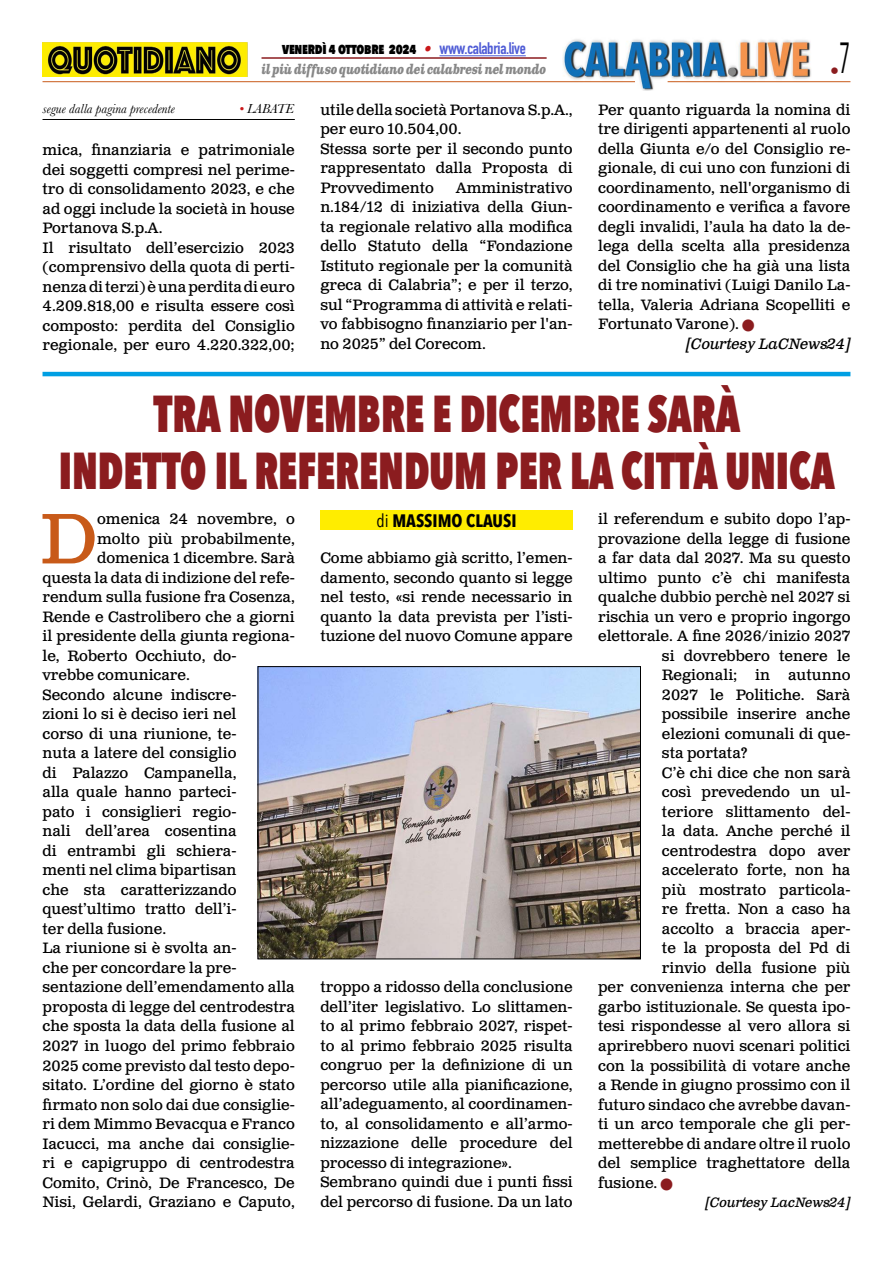
<style>
.page{position:relative;width:893px;height:1263px;background:#fff}
.page>*{position:absolute;margin:0;border:0;box-sizing:border-box;transform-origin:0 0}
.t1{font:71.25px "Clarendon Text Pro";color:#c85a19}
.t2{font:800 51.75px/57px "Avenir Next Condensed";color:#8b1c1f;text-align:center;scale:.79 1}
.t3{font:700 18px "Avenir Next Condensed";color:#000}
.t4{font:18px "Avenir Next Condensed";color:#8b1c1f}
.t5{font:15px/19.5px "Clarendon Text Pro";color:#000}
.t6{font:800 15px "Avenir Next Condensed";letter-spacing:-.02em;color:#000;scale:.9 1}
.t7{font:italic 15px "Clarendon Text Pro";color:#000}
.t8{font:italic 700 13.5px "Clarendon Text Pro";letter-spacing:-.04em;color:#878787;scale:.79 1}
.t9{font:italic 13.5px "Baskerville";color:#000}
.t10{font:italic 13.5px "Clarendon Text Pro";color:#000}
.s1{font-family:"Clarendon Text Pro";font-weight:700;font-style:italic;color:#ca181a}
.s2{font-family:"DIN Condensed";font-weight:700;font-size:16.5px;color:#4f5cd6}
.s3{color:#ca181a}
.s4{color:#8b1c1f}
.s5{font-weight:400}
</style>
<div class="page">
<img style="left:563px;top:39px;width:248px;height:51px">
<hr style="left:43px;top:81px;width:592px;height:1px;background:#c85a19">
<hr style="left:668px;top:81px;width:182px;height:1px;background:#c85a19">
<hr style="left:439px;top:55px;width:87px;height:1px;background:#4f5cd6">
<hr style="left:261px;top:57px;width:286px;height:2px;background:#8b1c1f">
<img style="left:43px;top:42px;width:204px;height:35px">
<hr style="left:43px;top:119px;width:252px;height:1px;background:#000">
<hr style="left:43px;top:372px;width:807px;height:4px;background:#009fe3">
<div style="left:320px;top:511px;width:253px;height:19px;background:#ffed00"></div>
<img style="left:260px;top:668px;width:379px;height:289px">
<div style="left:258px;top:666px;width:383px;height:293px;border:1px solid #000"></div>
<p class="t6" style="left:282px;top:39px;width:272px">venerdì 4 ottobre 2024 <span class="s1">•</span> <span class="s2">www.calabria.live</span></p>
<p class="t8" style="left:261px;top:61px;width:362px">il più diffuso quotidiano dei calabresi nel mondo</p>
<p class="t9" style="left:43px;top:100px;width:134px">segue dalla pagina precedente</p>
<p class="t9" style="left:239px;top:100px;width:56px"><span class="s3">•</span> LABATE</p>
<p class="t5" style="left:43px;top:141px;width:254px">mica, finanziaria e patrimoniale dei soggetti compresi nel perime&shy;tro di consolidamento 2023, e che ad oggi include la società in house<br>Portanova S.p.A.<br>Il risultato dell’esercizio 2023 (comprensivo della quota di perti&shy;nenza di terzi) è una perdita di euro<br>4.209.818,00 e risulta essere così composto: perdita del Consiglio regionale, per euro 4.220.322,00;</p>
<p class="t5" style="left:320px;top:101px;width:254px">utile della società Portanova S.p.A., per euro 10.504,00.<br>Stessa sorte per il secondo punto rappresentato dalla Proposta di<br>Provvedimento</p>
<p class="t5" style="left:320px;top:179px;width:254px;text-align:justify;text-indent:136px">Amministrativo n.184/12 di iniziativa della Giun&shy;ta regionale relativo alla modifica dello Statuto della “Fondazione Istituto regionale per la comunità greca di Calabria”; e per il terzo, sul “Programma di attività e relati&shy;vo fabbisogno finanziario per l'an&shy;no 2025” del Corecom.</p>
<p class="t4" style="left:830px;top:55px;width:22px">•<sup>7</sup></p>
<p class="t5" style="left:598px;top:101px;width:254px">Per quanto riguarda la nomina di</p>
<p class="t5" style="left:598px;top:120px;width:254px">tre dirigenti appartenenti al ruolo</p>
<p class="t5" style="left:598px;top:140px;width:254px">della Giunta e/o del Consiglio re-</p>
<p class="t5" style="left:598px;top:159px;width:254px">gionale, di cui uno con funzioni di</p>
<p class="t5" style="left:598px;top:179px;width:254px">coordinamento, nell'organismo di</p>
<p class="t5" style="left:598px;top:198px;width:254px">coordinamento e verifica a favore</p>
<p class="t5" style="left:598px;top:218px;width:254px">degli invalidi, l’aula ha dato la de-</p>
<p class="t5" style="left:598px;top:237px;width:254px">lega della scelta alla presidenza</p>
<p class="t5" style="left:598px;top:257px;width:254px">del Consiglio che ha già una lista</p>
<p class="t5" style="left:598px;top:276px;width:254px">di tre nominativi (Luigi Danilo La-</p>
<p class="t5" style="left:598px;top:296px;width:254px">tella, Valeria Adriana Scopelliti e</p>
<p class="t5" style="left:598px;top:315px;width:157px">Fortunato Varone). <span class="s4">■</span></p>
<p class="t7" style="left:686px;top:334px;width:165px">[Courtesy LaCNews24]</p>
<h2 class="t2" style="left:59px;top:385px;width:984px">TRA NOVEMBRE E DICEMBRE SARÀ<br>INDETTO IL REFERENDUM PER LA CITTÀ UNICA</h2>
<h1 class="t1" style="left:40px;top:496px;width:59px">D</h1>
<p class="t5" style="left:97px;top:510px;width:199px">omenica 24 novembre, o</p>
<p class="t5" style="left:598px;top:510px;width:254px">il referendum e subito dopo l’ap-</p>
<p class="t5" style="left:598px;top:530px;width:254px">provazione della legge di fusione</p>
<p class="t5" style="left:598px;top:549px;width:254px">a far data dal 2027. Ma su questo</p>
<p class="t5" style="left:598px;top:569px;width:254px">ultimo punto c’è chi manifesta</p>
<p class="t5" style="left:598px;top:588px;width:254px">qualche dubbio perchè nel 2027 si</p>
<p class="t5" style="left:598px;top:608px;width:254px">rischia un vero e proprio ingorgo</p>
<p class="t5" style="left:598px;top:627px;width:254px">elettorale. A fine 2026/inizio 2027</p>
<p class="t5" style="left:662px;top:647px;width:190px">si dovrebbero tenere le</p>
<p class="t5" style="left:662px;top:666px;width:190px">Regionali; in autunno</p>
<p class="t5" style="left:662px;top:686px;width:190px">2027 le Politiche. Sarà</p>
<p class="t5" style="left:662px;top:705px;width:190px">possibile inserire anche</p>
<p class="t5" style="left:662px;top:725px;width:190px">elezioni comunali di que-</p>
<p class="t5" style="left:662px;top:744px;width:88px">sta portata?</p>
<p class="t5" style="left:662px;top:764px;width:190px">C’è chi dice che non sarà</p>
<p class="t5" style="left:662px;top:783px;width:190px">così prevedendo un ul-</p>
<p class="t5" style="left:662px;top:803px;width:190px">teriore slittamento del-</p>
<p class="t5" style="left:662px;top:822px;width:190px">la data. Anche perché il</p>
<p class="t5" style="left:662px;top:842px;width:190px">centrodestra dopo aver</p>
<p class="t5" style="left:662px;top:861px;width:190px">accelerato forte, non ha</p>
<p class="t5" style="left:662px;top:881px;width:190px">più mostrato particola-</p>
<p class="t5" style="left:662px;top:900px;width:190px">re fretta. Non a caso ha</p>
<p class="t5" style="left:662px;top:920px;width:190px">accolto a braccia aper-</p>
<p class="t5" style="left:662px;top:939px;width:190px">te la proposta del Pd di</p>
<p class="t5" style="left:662px;top:959px;width:190px">rinvio della fusione più</p>
<p class="t5" style="left:598px;top:978px;width:254px">per convenienza interna che per</p>
<p class="t5" style="left:598px;top:998px;width:254px">garbo istituzionale. Se questa ipo-</p>
<p class="t5" style="left:598px;top:1017px;width:254px">tesi rispondesse al vero allora si</p>
<p class="t5" style="left:598px;top:1037px;width:254px">aprirebbero nuovi scenari politici</p>
<p class="t5" style="left:598px;top:1056px;width:254px">con la possibilità di votare anche</p>
<p class="t5" style="left:598px;top:1076px;width:254px">a Rende in giugno prossimo con il</p>
<p class="t5" style="left:598px;top:1095px;width:254px">futuro sindaco che avrebbe davan-</p>
<p class="t5" style="left:598px;top:1115px;width:254px">ti un arco temporale che gli per-</p>
<p class="t5" style="left:598px;top:1134px;width:254px">metterebbe di andare oltre il ruolo</p>
<p class="t5" style="left:598px;top:1154px;width:254px">del semplice traghettatore della</p>
<p class="t5" style="left:598px;top:1173px;width:76px">fusione. <span class="s4">■</span></p>
<p class="t10" style="left:706px;top:1194px;width:146px">[Courtesy LacNews24]</p>
<p class="t3" style="left:376px;top:510px;width:142px"><span class="s5">di</span> MASSIMO CLAUSI</p>
<p class="t5" style="left:97px;top:530px;width:199px">molto più probabilmente,</p>
<p class="t5" style="left:97px;top:549px;width:199px">domenica 1 dicembre. Sarà</p>
<p class="t5" style="left:43px;top:569px;width:254px">questa la data di indizione del refe-</p>
<p class="t5" style="left:43px;top:588px;width:254px">rendum sulla fusione fra Cosenza,</p>
<p class="t5" style="left:43px;top:608px;width:254px">Rende e Castrolibero che a giorni</p>
<p class="t5" style="left:43px;top:627px;width:254px">il presidente della giunta regiona-</p>
<p class="t5" style="left:43px;top:647px;width:195px">le, Roberto Occhiuto, do-</p>
<p class="t5" style="left:43px;top:666px;width:149px">vrebbe comunicare.</p>
<p class="t5" style="left:43px;top:686px;width:195px">Secondo alcune indiscre-</p>
<p class="t5" style="left:43px;top:705px;width:195px">zioni lo si è deciso ieri nel</p>
<p class="t5" style="left:43px;top:725px;width:196px">corso di una riunione, te-</p>
<p class="t5" style="left:43px;top:744px;width:195px">nuta a latere del consiglio</p>
<p class="t5" style="left:43px;top:764px;width:195px">di Palazzo Campanella,</p>
<p class="t5" style="left:43px;top:783px;width:195px">alla quale hanno parteci-</p>
<p class="t5" style="left:43px;top:803px;width:195px">pato i consiglieri regio-</p>
<p class="t5" style="left:43px;top:822px;width:195px">nali dell’area cosentina</p>
<p class="t5" style="left:43px;top:842px;width:195px">di entrambi gli schiera-</p>
<p class="t5" style="left:43px;top:861px;width:195px">menti nel clima bipartisan</p>
<p class="t5" style="left:43px;top:881px;width:195px">che sta caratterizzando</p>
<p class="t5" style="left:43px;top:900px;width:195px">quest’ultimo tratto dell’i-</p>
<p class="t5" style="left:43px;top:920px;width:125px">ter della fusione.</p>
<p class="t5" style="left:43px;top:939px;width:196px">La riunione si è svolta an-</p>
<p class="t5" style="left:43px;top:959px;width:195px">che per concordare la pre-</p>
<p class="t5" style="left:43px;top:978px;width:254px">sentazione dell’emendamento alla</p>
<p class="t5" style="left:43px;top:998px;width:254px">proposta di legge del centrodestra</p>
<p class="t5" style="left:43px;top:1017px;width:254px">che sposta la data della fusione al</p>
<p class="t5" style="left:43px;top:1037px;width:254px">2027 in luogo del primo febbraio</p>
<p class="t5" style="left:43px;top:1056px;width:254px">2025 come previsto dal testo depo-</p>
<p class="t5" style="left:43px;top:1076px;width:254px">sitato. L’ordine del giorno è stato</p>
<p class="t5" style="left:43px;top:1095px;width:254px">firmato non solo dai due consiglie-</p>
<p class="t5" style="left:43px;top:1115px;width:254px">ri dem Mimmo Bevacqua e Franco</p>
<p class="t5" style="left:43px;top:1134px;width:254px">Iacucci, ma anche dai consiglie-</p>
<p class="t5" style="left:43px;top:1154px;width:254px">ri e capigruppo di centrodestra</p>
<p class="t5" style="left:43px;top:1173px;width:254px">Comito, Crinò, De Francesco, De</p>
<p class="t5" style="left:43px;top:1193px;width:254px">Nisi, Gelardi, Graziano e Caputo,</p>
<p class="t5" style="left:320px;top:549px;width:254px;text-align:justify">Come abbiamo già scritto, l’emen&shy;damento, secondo quanto si legge nel testo, «si rende necessario in quanto la data prevista per l’isti&shy;tuzione del nuovo Comune appare</p>
<p class="t5" style="left:320px;top:978px;width:254px">troppo a ridosso della conclusione dell’iter legislativo. Lo slittamen&shy;to al primo febbraio 2027, rispet&shy;to al primo febbraio 2025 risulta congruo per la definizione di un percorso utile alla pianificazione, all’adeguamento, al coordinamen&shy;to, al consolidamento e all’armo&shy;nizzazione delle procedure del processo di integrazione».<br>Sembrano quindi due i punti fissi del percorso di fusione. Da un lato</p>
</div>
